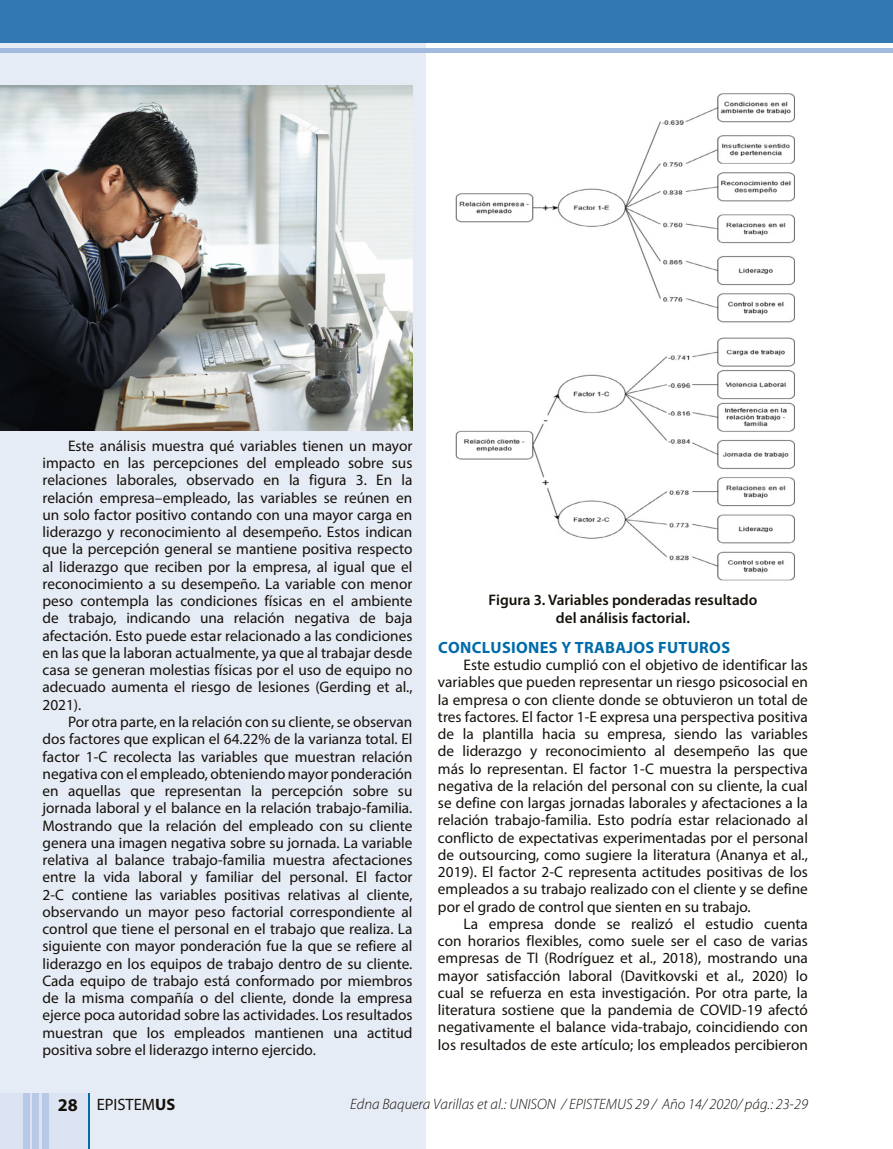
<style>
.page{position:relative;width:893px;height:1149px;background:#fff}
.page>*{position:absolute;margin:0;border:0;box-sizing:border-box;transform-origin:0 0}
.t1{font:16.5px "Myriad Pro";color:#16100a}
.t2{font:700 16.35px "Myriad Pro";letter-spacing:.02em;color:#006ba9}
.t3{font:15.3px/17.2px "Myriad Pro";color:#16100a;text-align:justify}
.t4{font:600 15.3px/17.2px "Myriad Pro";color:#16100a;text-align:center}
.t5{font:italic 300 15px "Myriad Pro";color:#16100a}
.s1{font-weight:700;font-size:18px}
.s2{font-weight:700}
</style>
<div class="page">
<div style="left:0;top:0;width:425px;height:1148px;background:#e6ecf6"></div>
<div style="left:0;top:0;width:893px;height:43px;background:#3279b3"></div>
<div style="left:0;top:48px;width:893px;height:5px;background:#a2badd"></div>
<img style="left:0;top:85px;width:412px;height:346px">
<img style="left:455px;top:93px;width:340px;height:488px">
<div style="left:0;top:1092px;width:89px;height:56px;background:#dce4f3"></div>
<div style="left:23px;top:1092px;width:6px;height:56px;background:#b7c9e5"></div>
<div style="left:32px;top:1092px;width:7px;height:56px;background:#b7c9e5"></div>
<div style="left:42px;top:1092px;width:6px;height:56px;background:#b7c9e5"></div>
<hr style="left:88px;top:1092px;width:1px;height:56px;background:#006ba9">
<p class="t3" style="left:43px;top:436px;width:371px;text-indent:26px">Este análisis muestra qué variables tienen un mayor impacto en las percepciones del empleado sobre sus relaciones laborales, observado en la figura 3. En la relación empresa–empleado, las variables se reúnen en un solo factor positivo contando con una mayor carga en liderazgo y reconocimiento al desempeño. Estos indican que la percepción general se mantiene positiva respecto al liderazgo que reciben por la empresa, al igual que el reconocimiento a su desempeño. La variable con menor peso contempla las condiciones físicas en el ambiente de trabajo, indicando una relación negativa de baja afectación. Esto puede estar relacionado a las condiciones en las que la laboran actualmente, ya que al trabajar desde casa se generan molestias físicas por el uso de equipo no adecuado aumenta el riesgo de lesiones (Gerding et al., 2021).</p>
<p class="t3" style="left:43px;top:712px;width:371px;text-indent:26px">Por otra parte, en la relación con su cliente, se observan dos factores que explican el 64.22% de la varianza total. El factor 1-C recolecta las variables que muestran relación negativa con el empleado, obteniendo mayor ponderación en aquellas que representan la percepción sobre su jornada laboral y el balance en la relación trabajo-familia.<br>Mostrando que la relación del empleado con su cliente genera una imagen negativa sobre su jornada. La variable relativa al balance trabajo-familia muestra afectaciones entre la vida laboral y familiar del personal. El factor 2-C contiene las variables positivas relativas al cliente, observando un mayor peso factorial correspondiente al control que tiene el personal en el trabajo que realiza. La siguiente con mayor ponderación fue la que se refiere al liderazgo en los equipos de trabajo dentro de su cliente.<br>Cada equipo de trabajo está conformado por miembros de la misma compañía o del cliente, donde la empresa ejerce poca autoridad sobre las actividades. Los resultados muestran que los empleados mantienen una actitud positiva sobre el liderazgo interno ejercido.</p>
<p class="t4" style="left:489px;top:591px;width:270px">Figura 3. Variables ponderadas resultado del análisis factorial.</p>
<p class="t2" style="left:438px;top:636px;width:293px">CONCLUSIONES Y TRABAJOS FUTUROS</p>
<p class="t3" style="left:438px;top:656px;width:371px;text-indent:26px">Este estudio cumplió con el objetivo de identificar las variables que pueden representar un riesgo psicosocial en la empresa o con cliente donde se obtuvieron un total de tres factores. El factor 1-E expresa una perspectiva positiva de la plantilla hacia su empresa, siendo las variables de liderazgo y reconocimiento al desempeño las que más lo representan. El factor 1-C muestra la perspectiva negativa de la relación del personal con su cliente, la cual se define con largas jornadas laborales y afectaciones a la relación trabajo-familia. Esto podría estar relacionado al conflicto de expectativas experimentadas por el personal de outsourcing, como sugiere la literatura (Ananya et al., 2019). El factor 2-C representa actitudes positivas de los empleados a su trabajo realizado con el cliente y se define por el grado de control que sienten en su trabajo.</p>
<p class="t3" style="left:438px;top:914px;width:371px;text-indent:26px">La empresa donde se realizó el estudio cuenta con horarios flexibles, como suele ser el caso de varias empresas de TI (Rodríguez et al., 2018), mostrando una mayor satisfacción laboral (Davitkovski et al., 2020) lo cual se refuerza en esta investigación. Por otra parte, la literatura sostiene que la pandemia de COVID-19 afectó negativamente el balance vida-trabajo, coincidiendo con los resultados de este artículo; los empleados percibieron</p>
<p class="t1" style="left:58px;top:1093px;width:119px"><span class="s1">28</span> EPISTEM<span class="s2">US</span></p>
<p class="t5" style="left:350px;top:1094px;width:459px">Edna Baquera Varillas et al.: UNISON / EPISTEMUS 29 / Año 14/ 2020/ pág.: 23-29</p>
</div>
